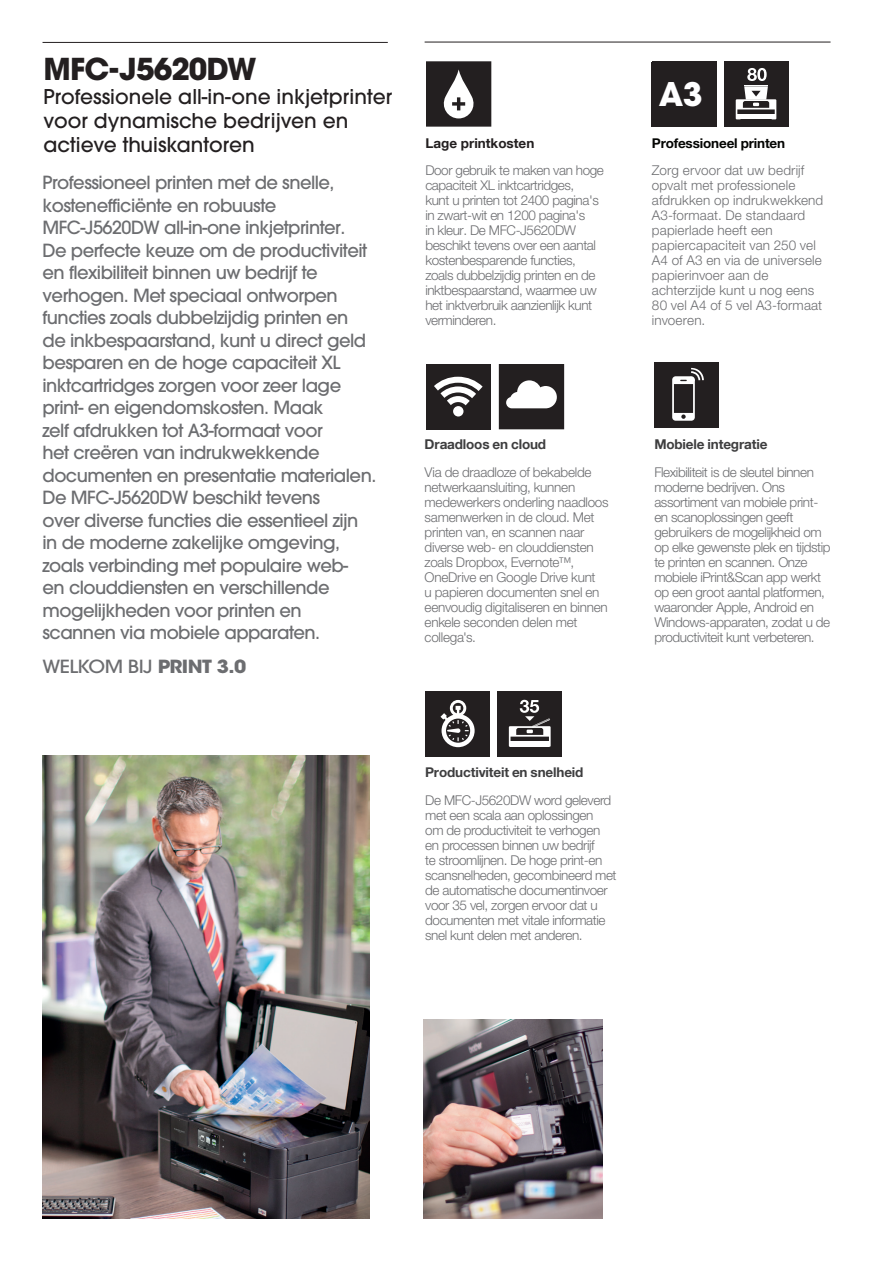
<style>
.page{position:relative;width:893px;height:1263px;background:#fff}
.page>*{position:absolute;margin:0;border:0;box-sizing:border-box;transform-origin:0 0}
.t1{font:700 32.4px "ITC Avant Garde Std";color:#fff}
.t2{font:700 30px "ITC Avant Garde Std";letter-spacing:-.03em;color:#231f20}
.t3{font:500 20.25px/24px "ITC Avant Garde Std";color:#231f20}
.t4{font:500 18px/22.5px "ITC Avant Garde Std";letter-spacing:-.03em;color:#6c6d70}
.t5{font:500 18px "ITC Avant Garde Std";letter-spacing:-.03em;color:#6c6d70;scale:1.1 1}
.t6{font:300 13.5px/15px "Helvetica Neue LT Pro";letter-spacing:-.03em;color:#6c6d70}
.t7{font:300 13.5px/15px "Helvetica Neue LT Pro";letter-spacing:.01em;color:#6c6d70}
.t8{font:700 13.5px "Helvetica Neue LT Com";letter-spacing:-.01em;color:#3e3e3f}
.t9{font:700 13.5px "Helvetica Neue LT Pro";letter-spacing:-.01em;color:#3e3e3f}
.t10{font:700 13.5px "Helvetica Neue LT Pro";letter-spacing:-.01em;color:#040503}
.t11{font:700 13.5px "Helvetica Neue LT Com";color:#231f20}
.s1{font-weight:700}
.s2{font-size:32.1px}
</style>
<div class="page">
<hr style="left:43px;top:42px;width:345px;height:1px;background:#231f20">
<img style="left:424px;top:1019px;width:178px;height:200px">
<div style="left:426px;top:364px;width:65px;height:65px;background:#231f20"></div>
<svg style="left:434px;top:377px;width:49px;height:28px"></svg>
<div style="left:453px;top:406px;width:10px;height:10px;background:#fff;border-radius:50%"></div>
<div style="left:654px;top:362px;width:65px;height:66px;background:#231f20"></div>
<svg style="left:672px;top:368px;width:32px;height:53px"></svg>
<img style="left:43px;top:755px;width:327px;height:464px">
<div style="left:652px;top:61px;width:65px;height:66px;background:#231f20"></div>
<div style="left:724px;top:61px;width:64px;height:66px;background:#231f20"></div>
<svg style="left:736px;top:68px;width:40px;height:51px"></svg>
<div style="left:737px;top:114px;width:38px;height:5px;background:#fff"></div>
<div style="left:425px;top:691px;width:65px;height:65px;background:#231f20"></div>
<svg style="left:440px;top:700px;width:35px;height:47px"></svg>
<div style="left:497px;top:691px;width:65px;height:65px;background:#231f20"></div>
<svg style="left:509px;top:700px;width:42px;height:47px"></svg>
<hr style="left:425px;top:42px;width:405px;height:1px;background:#231f20">
<svg style="left:499px;top:364px;width:65px;height:65px"></svg>
<svg style="left:426px;top:61px;width:65px;height:66px"></svg>
<div style="left:651px;top:62px;width:65px;height:65px;background:#231f20"></div>
<p class="t2" style="left:44px;top:50px;width:215px">MFC-J5620DW</p>
<p class="t3" style="left:44px;top:85px;width:350px">Professionele all-in-one inkjetprinter voor dynamische bedrijven en actieve thuiskantoren</p>
<p class="t4" style="left:43px;top:171px;width:335px">Professioneel printen met de snelle, kostenefficiënte en robuuste MFC-J5620DW all-in-one inkjetprinter.<br>De perfecte keuze om de productiviteit en flexibiliteit binnen uw bedrijf te verhogen. Met speciaal ontworpen functies zoals dubbelzijdig printen en de inkbespaarstand, kunt u direct geld besparen en de hoge capaciteit XL inktcartridges zorgen voor zeer lage print- en eigendomskosten. Maak<br>zelf afdrukken tot A3-formaat voor<br>het creëren van indrukwekkende documenten en presentatie materialen.<br>De MFC-J5620DW beschikt tevens<br>over diverse functies die essentieel zijn in de moderne zakelijke omgeving, zoals verbinding met populaire web-<br>en clouddiensten en verschillende mogelijkheden voor printen en scannen via mobiele apparaten.</p>
<p class="t5" style="left:43px;top:655px;width:187px">WELKOM BIJ <span class="s1">PRINT 3.0</span></p>
<p class="t11" style="left:425px;top:134px;width:110px">Lage printkosten</p>
<p class="t6" style="left:425px;top:163px;width:180px">Door gebruik te maken van hoge capaciteit XL inktcartridges,<br>kunt u printen tot 2400 pagina's in zwart-wit en 1200 pagina's<br>in kleur. De MFC-J5620DW beschikt tevens over een aantal kostenbesparende functies, zoals dubbelzijdig printen en de inktbespaarstand, waarmee uw het inktverbruik aanzienlijk kunt verminderen.</p>
<p class="t8" style="left:425px;top:436px;width:123px">Draadloos en cloud</p>
<p class="t6" style="left:425px;top:464px;width:186px">Via de draadloze of bekabelde netwerkaansluiting, kunnen medewerkers onderling naadloos samenwerken in de cloud. Met printen van, en scannen naar diverse web- en clouddiensten zoals Dropbox, Evernote™,<br>OneDrive en Google Drive kunt<br>u papieren documenten snel en eenvoudig digitaliseren en binnen enkele seconden delen met collega's.</p>
<p class="t1" style="left:659px;top:73px;width:45px">A<span class="s2">3</span></p>
<p class="t10" style="left:652px;top:134px;width:135px">Professioneel printen</p>
<p class="t7" style="left:652px;top:163px;width:173px">Zorg ervoor dat uw bedrijf opvalt met professionele afdrukken op indrukwekkend<br>A3-formaat. De standaard papierlade heeft een papiercapaciteit van 250 vel<br>A4 of A3 en via de universele papierinvoer aan de achterzijde kunt u nog eens<br>80 vel A4 of 5 vel A3-formaat invoeren.</p>
<p class="t8" style="left:654px;top:436px;width:115px">Mobiele integratie</p>
<p class="t6" style="left:654px;top:464px;width:178px">Flexibiliteit is de sleutel binnen moderne bedrijven. Ons assortiment van mobiele print&shy;en scanoplossingen geeft gebruikers de mogelijkheid om op elke gewenste plek en tijdstip te printen en scannen. Onze mobiele iPrint&amp;Scan app werkt op een groot aantal platformen, waaronder Apple, Android en<br>Windows-apparaten, zodat u de productiviteit kunt verbeteren.</p>
<p class="t9" style="left:425px;top:764px;width:160px">Productiviteit en snelheid</p>
<p class="t6" style="left:425px;top:793px;width:193px">De MFC-J5620DW word geleverd met een scala aan oplossingen<br>om de productiviteit te verhogen en processen binnen uw bedrijf<br>te stroomlijnen. De hoge print-en scansnelheden, gecombineerd met de automatische documentinvoer voor 35 vel, zorgen ervoor dat u documenten met vitale informatie snel kunt delen met anderen.</p>
</div>
